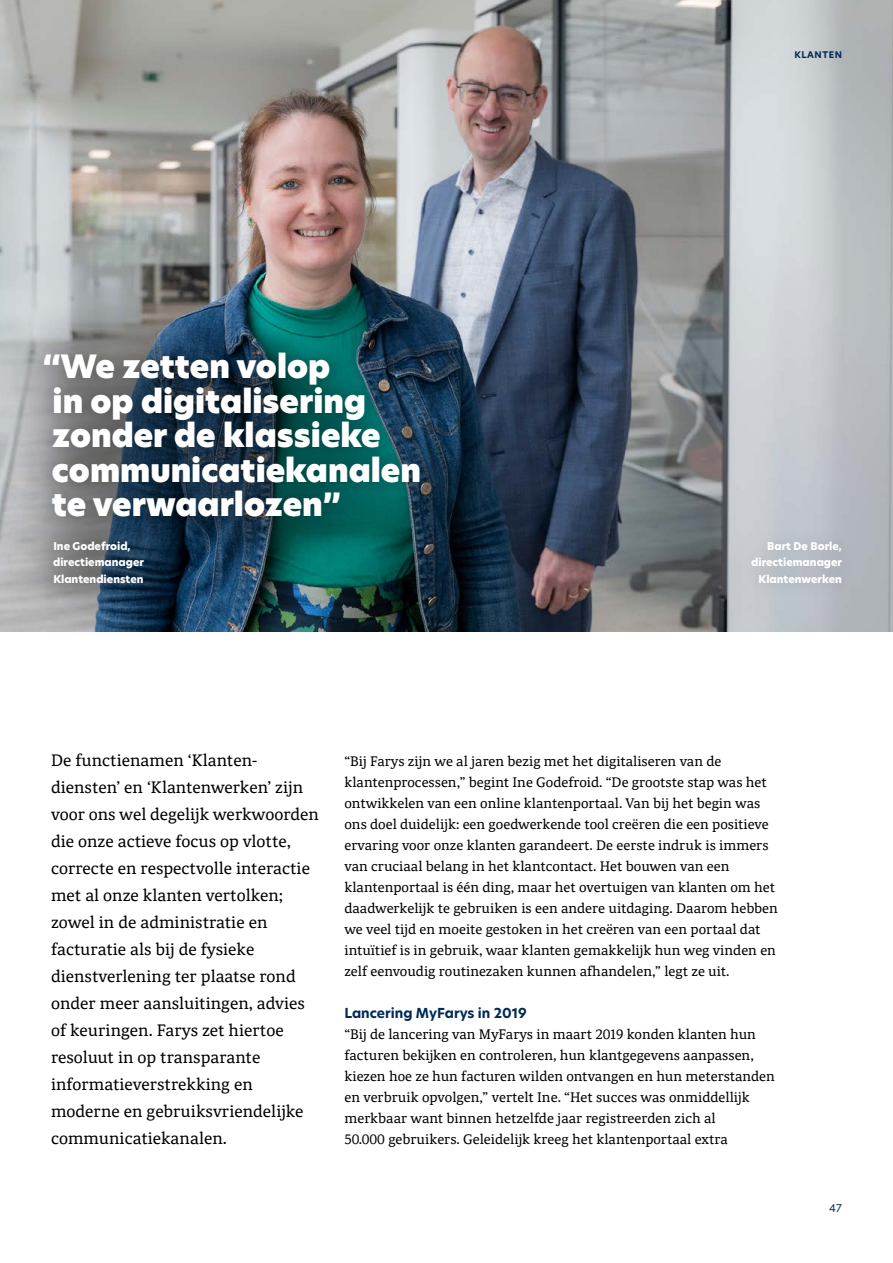
<style>
.page{position:relative;width:893px;height:1263px;background:#fff}
.page>*{position:absolute;margin:0;border:0;box-sizing:border-box;transform-origin:0 0}
.t1{font:31.5px/34.5px "New Hero Super";color:#fff}
.t2{font:18px/27px "Noam Text";color:#000}
.t3{font:15px/21px "Noam Text";color:#000}
.t4{font:700 13.5px "New Hero";color:#002a57}
.t5{font:800 10.5px/16.5px "New Hero";color:#fff}
.t6{font:10.5px "New Hero";color:#002a57}
.t7{font:700 9px "New Hero";letter-spacing:.06em;color:#002a57}
</style>
<div class="page">
<img style="left:0;top:0;width:893px;height:631px">
<div style="left:0;top:299px;width:473px;height:340px;background:#000;opacity:.55"></div>
<div style="left:29px;top:338px;width:405px;height:260px;background:#000;opacity:.2"></div>
<div style="left:734px;top:524px;width:126px;height:78px;background:#000;opacity:.1"></div>
<div style="left:740px;top:530px;width:113px;height:65px;background:#000;opacity:.05"></div>
<p class="t7" style="left:795px;top:48px;width:49px">KLANTEN</p>
<h1 class="t1" style="left:43px;top:350px;width:380px">“We zetten volop<br>in op digitalisering zonder de klassieke communicatiekanalen te verwaarlozen”</h1>
<p class="t5" style="left:53px;top:538px;width:92px">Ine Godefroid, directiemanager<br>Klantendiensten</p>
<p class="t5" style="left:751px;top:538px;width:92px;text-align:right">Bart De Borle, directiemanager<br>Klantenwerken</p>
<p class="t2" style="left:51px;top:746px;width:269px">De functienamen ‘Klanten&shy;diensten’ en ‘Klantenwerken’ zijn voor ons wel degelijk werkwoorden die onze actieve focus op vlotte, correcte en respectvolle interactie met al onze klanten vertolken; zowel in de administratie en facturatie als bij de fysieke dienstverlening ter plaatse rond onder meer aansluitingen, advies of keuringen. Farys zet hiertoe resoluut in op transparante informatieverstrekking en moderne en gebruiksvriendelijke communicatiekanalen.</p>
<p class="t3" style="left:344px;top:750px;width:435px">“Bij Farys zijn we al jaren bezig met het digitaliseren van de klantenprocessen,” begint Ine Godefroid. “De grootste stap was het ontwikkelen van een online klantenportaal. Van bij het begin was ons doel duidelijk: een goedwerkende tool creëren die een positieve ervaring voor onze klanten garandeert. De eerste indruk is immers van cruciaal belang in het klantcontact. Het bouwen van een klantenportaal is één ding, maar het overtuigen van klanten om het daadwerkelijk te gebruiken is een andere uitdaging. Daarom hebben we veel tijd en moeite gestoken in het creëren van een portaal dat intuïtief is in gebruik, waar klanten gemakkelijk hun weg vinden en zelf eenvoudig routinezaken kunnen afhandelen,” legt ze uit.</p>
<p class="t4" style="left:344px;top:1004px;width:184px">Lancering MyFarys in 2019</p>
<p class="t3" style="left:344px;top:1023px;width:432px">“Bij de lancering van MyFarys in maart 2019 konden klanten hun facturen bekijken en controleren, hun klantgegevens aanpassen, kiezen hoe ze hun facturen wilden ontvangen en hun meterstanden en verbruik opvolgen,” vertelt Ine. “Het succes was onmiddellijk merkbaar want binnen hetzelfde jaar registreerden zich al<br>50.000 gebruikers. Geleidelijk kreeg het klantenportaal extra</p>
<p class="t6" style="left:829px;top:1201px;width:14px">47</p>
</div>
